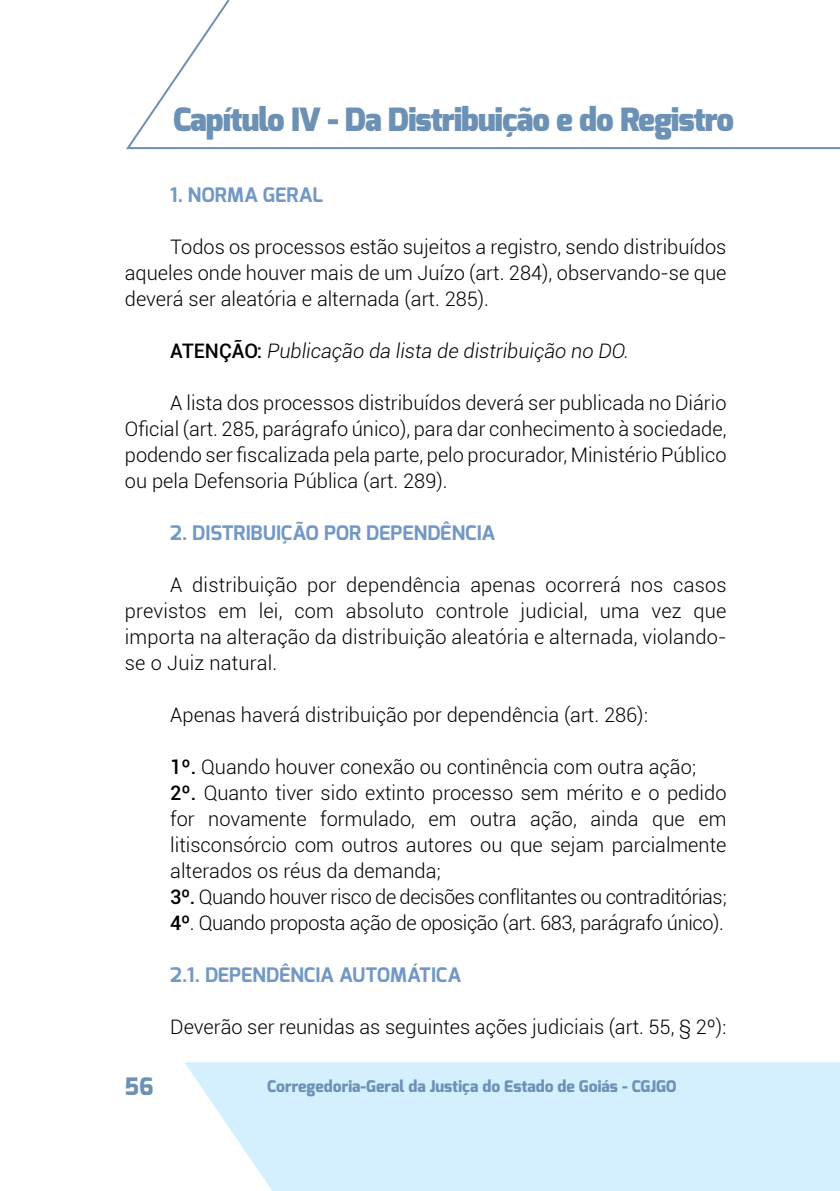
<style>
.page{position:relative;width:840px;height:1191px;background:#fff}
.page>*{position:absolute;margin:0;border:0;box-sizing:border-box;transform-origin:0 0}
.t1{font:900 32px "Exo";letter-spacing:-.03em;color:#6c91b5}
.t2{font:800 24px "Exo";color:#6c91b5}
.t3{font:300 20px/26px "Roboto";color:#000;text-align:justify}
.t4{font:700 20px "Exo";color:#7298c5}
.t5{font:italic 300 20px "Roboto";color:#000}
.t6{font:800 16px "Exo";color:#6c91b5}
.s1{font-weight:500;font-style:normal}
.s2{font-weight:500}
</style>
<div class="page">
<svg style="left:185px;top:1062px;width:654px;height:129px;background:#d7f0fd"></svg>
<svg style="left:126px;top:0;width:713px;height:150px"></svg>
<h1 class="t1" style="left:173px;top:99px;width:562px">Capítulo IV - Da Distribuição e do Registro</h1>
<p class="t4" style="left:170px;top:182px;width:154px">1. NORMA GERAL</p>
<p class="t3" style="left:125px;top:233px;width:602px;text-indent:45px">Todos os processos estão sujeitos a registro, sendo distribuídos aqueles onde houver mais de um Juízo (art. 284), observando-se que deverá ser aleatória e alternada (art. 285).</p>
<p class="t5" style="left:170px;top:337px;width:460px"><span class="s1">ATENÇÃO:</span> Publicação da lista de distribuição no DO.</p>
<p class="t3" style="left:125px;top:389px;width:602px;text-indent:45px">A lista dos processos distribuídos deverá ser publicada no Diário Oficial (art. 285, parágrafo único), para dar conhecimento à sociedade, podendo ser fiscalizada pela parte, pelo procurador, Ministério Público ou pela Defensoria Pública (art. 289).</p>
<p class="t4" style="left:170px;top:520px;width:326px">2. DISTRIBUIÇÃO POR DEPENDÊNCIA</p>
<p class="t3" style="left:125px;top:571px;width:603px;text-indent:45px">A distribuição por dependência apenas ocorrerá nos casos previstos em lei, com absoluto controle judicial, uma vez que importa na alteração da distribuição aleatória e alternada, violando&shy;se o Juiz natural.</p>
<p class="t3" style="left:170px;top:701px;width:479px">Apenas haverá distribuição por dependência (art. 286):</p>
<p class="t3" style="left:170px;top:753px;width:557px;text-align:left"><span class="s2">1º.</span> Quando houver conexão ou continência com outra ação; <span class="s2">2º.</span> Quanto tiver sido extinto processo sem mérito e o pedido for novamente formulado, em outra ação, ainda que em litisconsórcio com outros autores ou que sejam parcialmente alterados os réus da demanda;<br><span class="s2">3º.</span> Quando houver risco de decisões conflitantes ou contraditórias; <span class="s2">4º</span>. Quando proposta ação de oposição (art. 683, parágrafo único).</p>
<p class="t4" style="left:170px;top:962px;width:292px">2.1. DEPENDÊNCIA AUTOMÁTICA</p>
<p class="t3" style="left:170px;top:1013px;width:557px">Deverão ser reunidas as seguintes ações judiciais (art. 55, § 2º):</p>
<p class="t2" style="left:125px;top:1070px;width:30px">56</p>
<p class="t6" style="left:267px;top:1075px;width:410px">Corregedoria-Geral da Justiça do Estado de Goiás - CGJGO</p>
</div>
